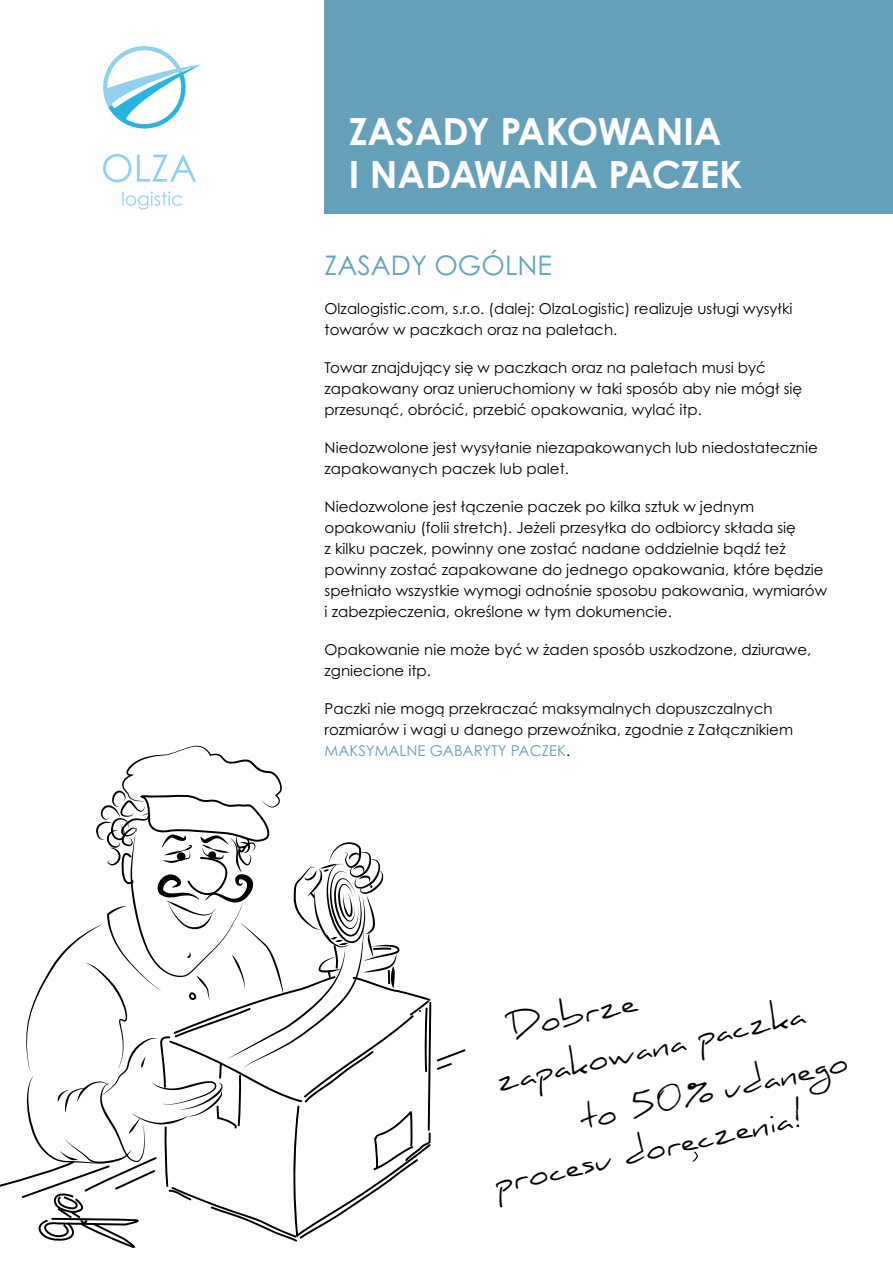
<style>
.page{position:relative;width:893px;height:1263px;background:#fff}
.page>*{position:absolute;margin:0;border:0;box-sizing:border-box;transform-origin:0 0}
.t1{font:700 37.5px/43.5px "Century Gothic Pro";color:#fff}
.t2{font:33px/48.3px "Daniel";color:#000}
.t3{font:27px "Century Gothic Pro";color:#67a2bb}
.t4{font:15px/21px "Century Gothic Pro";color:#000}
.s1{color:#65a0ba}
</style>
<div class="page">
<div style="left:325px;top:0;width:568px;height:213px;background:#65a0ba"></div>
<svg style="left:103px;top:154px;width:93px;height:55px"></svg>
<svg style="left:103px;top:46px;width:98px;height:82px"></svg>
<svg style="left:0;top:746px;width:466px;height:502px"></svg>
<svg style="left:693px;top:1151px;width:5px;height:11px"></svg>
<h1 class="t1" style="left:349px;top:108px;width:395px">ZASADY PAKOWANIA<br>I NADAWANIA PACZEK</h1>
<h3 class="t3" style="left:325px;top:249px;width:229px">ZASADY OGÓLNE</h3>
<p class="t4" style="left:325px;top:298px;width:470px">Olzalogistic.com, s.r.o. (dalej: OlzaLogistic) realizuje usługi wysyłki towarów w paczkach oraz na paletach.</p>
<p class="t4" style="left:325px;top:357px;width:479px">Towar znajdujący się w paczkach oraz na paletach musi być zapakowany oraz unieruchomiony w taki sposób aby nie mógł się przesunąć, obrócić, przebić opakowania, wylać itp.</p>
<p class="t4" style="left:325px;top:437px;width:495px">Niedozwolone jest wysyłanie niezapakowanych lub niedostatecznie zapakowanych paczek lub palet.</p>
<p class="t4" style="left:325px;top:496px;width:504px">Niedozwolone jest łączenie paczek po kilka sztuk w jednym opakowaniu (folii stretch). Jeżeli przesyłka do odbiorcy składa się<br>z kilku paczek, powinny one zostać nadane oddzielnie bądź też powinny zostać zapakowane do jednego opakowania, które będzie spełniało wszystkie wymogi odnośnie sposobu pakowania, wymiarów i zabezpieczenia, określone w tym dokumencie.</p>
<p class="t4" style="left:325px;top:639px;width:488px">Opakowanie nie może być w żaden sposób uszkodzone, dziurawe, zgniecione itp.</p>
<p class="t4" style="left:325px;top:698px;width:470px">Paczki nie mogą przekraczać maksymalnych dopuszczalnych rozmiarów i wagi u danego przewoźnika, zgodnie z Załącznikiem<br><span class="s1">MAKSYMALNE GABARYTY PACZEK</span>.</p>
<h2 class="t2" style="left:481px;top:1010px;width:317px;text-indent:25px;rotate:-13deg">Dobrze zapakowana paczka</h2>
<h2 class="t2" style="left:481px;top:1121px;width:373px;line-height:42.8px;text-indent:97px;rotate:-13deg">to 50% udanego procesu doreczenia!</h2>
</div>
